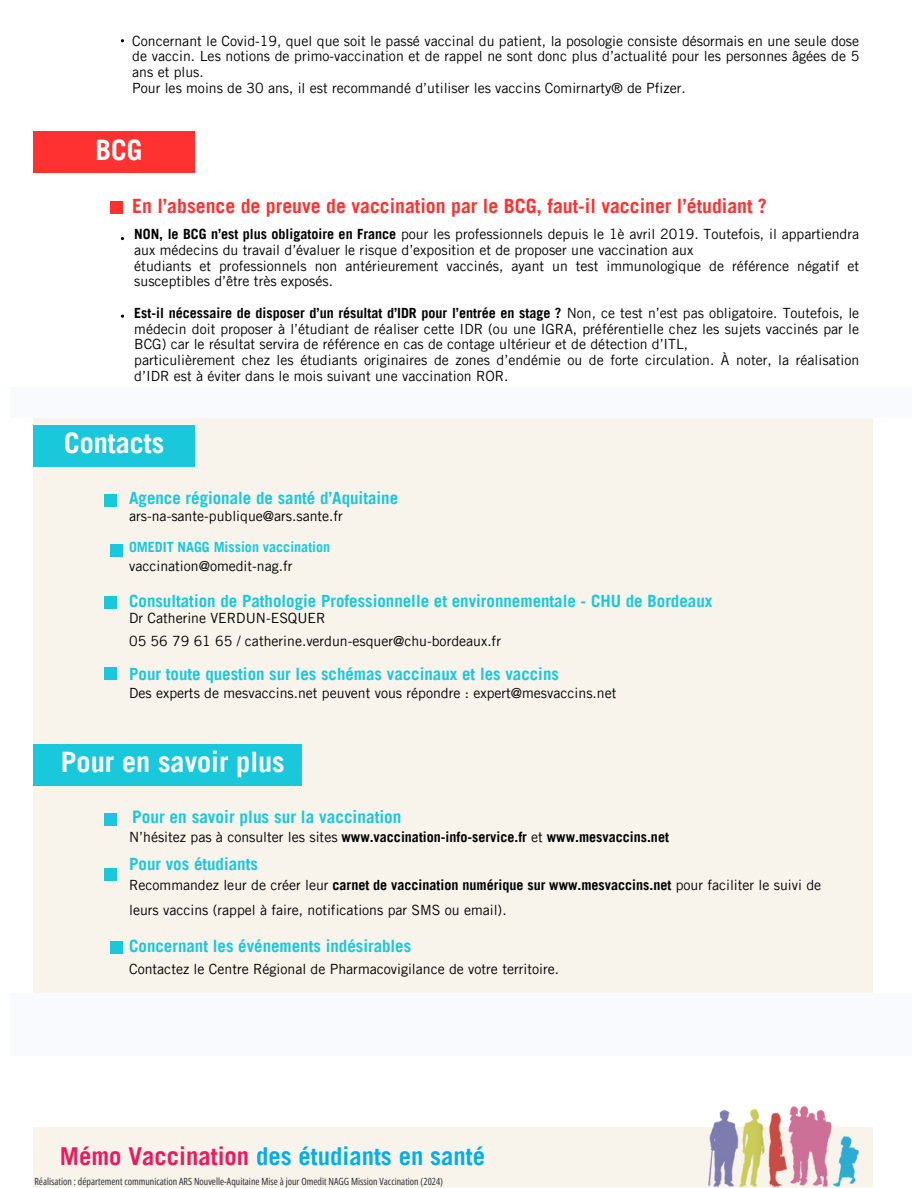
<style>
.page{position:relative;width:918px;height:1188px;background:#fff}
.page>*{position:absolute;margin:0;border:0;box-sizing:border-box;transform-origin:0 0}
.t1{font:700 28.2px "Trade Gothic LT Pro";color:#fff}
.t2{font:700 24.75px "Trade Gothic LT Pro";color:#01afe6}
.t3{font:700 19.8px "Trade Gothic LT Pro";color:#ff3131}
.t4{font:700 17.25px "Trade Gothic LT Pro";color:#1ac8db}
.t5{font:700 16.95px "Trade Gothic LT Pro";color:#1ac8db}
.t6{font:14.1px/15.8px "Trade Gothic LT Pro";color:#000}
.t7{font:700 14.1px "Trade Gothic LT Pro";color:#000}
.t8{font:700 14.1px/19.2px "Trade Gothic LT Pro";color:#1ac8db}
.t9{font:9.9px "Open Sans Condensed";color:#2c2e35}
.s1{font-weight:700}
.s2{font-weight:400;color:#000}
.s3{font-weight:400}
.s4{color:#e91c5f}
</style>
<div class="page">
<div style="left:33px;top:132px;width:162px;height:41px;background:#ff3131"></div>
<div style="left:33px;top:1128px;width:848px;height:60px;background:#f8f4eb"></div>
<div style="left:33px;top:390px;width:848px;height:657px;background:#f8f4eb"></div>
<div style="left:33px;top:425px;width:162px;height:42px;background:#1ac8db"></div>
<div style="left:33px;top:744px;width:268px;height:41px;background:#1ac8db"></div>
<div style="left:104px;top:494px;width:13px;height:13px;background:#1ac8db"></div>
<div style="left:104px;top:813px;width:13px;height:13px;background:#1ac8db"></div>
<div style="left:104px;top:597px;width:13px;height:12px;background:#1ac8db"></div>
<div style="left:104px;top:868px;width:13px;height:13px;background:#1ac8db"></div>
<div style="left:104px;top:668px;width:13px;height:12px;background:#1ac8db"></div>
<img style="left:708px;top:1105px;width:151px;height:82px">
<div style="left:110px;top:201px;width:13px;height:13px;background:#ff3131"></div>
<div style="left:110px;top:544px;width:13px;height:12px;background:#1ac8db"></div>
<div style="left:110px;top:941px;width:13px;height:13px;background:#1ac8db"></div>
<div style="left:10px;top:387px;width:901px;height:31px;background:#f9fafd"></div>
<div style="left:10px;top:993px;width:902px;height:63px;background:#f9fafd"></div>
<h5 class="t6" style="left:132px;top:35px;width:729px">Concernant le Covid-19, quel que soit le passé vaccinal du patient, la posologie consiste désormais en une seule dose de vaccin. Les notions de primo-vaccination et de rappel ne sont donc plus d’actualité pour les personnes âgées de 5 ans et plus.<br>Pour les moins de 30 ans, il est recommandé d’utiliser les vaccins Comirnarty® de Pfizer.</h5>
<h1 class="t1" style="left:96px;top:140px;width:49px">BCG</h1>
<h3 class="t3" style="left:132px;top:199px;width:636px">En l’absence de preuve de vaccination par le BCG, faut-il vacciner l’étudiant ?</h3>
<p class="t6" style="left:134px;top:228px;width:727px"><span class="s1">NON, le BCG n’est plus obligatoire en France</span> pour les professionnels depuis le 1è avril 2019. Toutefois, il appartiendra aux médecins du travail d’évaluer le risque d’exposition et de proposer une vaccination aux<br>étudiants et professionnels non antérieurement vaccinés, ayant un test immunologique de référence négatif et susceptibles d’être très exposés.</p>
<p class="t6" style="left:134px;top:307px;width:727px"><span class="s1">Est-il nécessaire de disposer d’un résultat d’IDR pour l’entrée en stage ?</span> Non, ce test n’est pas obligatoire. Toutefois, le médecin doit proposer à l’étudiant de réaliser cette IDR (ou une IGRA, préférentielle chez les sujets vaccinés par le BCG) car le résultat servira de référence en cas de contage ultérieur et de détection d’ITL,<br>particulièrement chez les étudiants originaires de zones d’endémie ou de forte circulation. À noter, la réalisation d’IDR est à éviter dans le mois suivant une vaccination ROR.</p>
<h1 class="t1" style="left:64px;top:433px;width:102px">Contacts</h1>
<h6 class="t5" style="left:129px;top:491px;width:271px">Agence régionale de santé d’Aquitaine</h6>
<h6 class="t6" style="left:129px;top:510px;width:215px">ars-na-sante-publique@ars.sante.fr</h6>
<h6 class="t8" style="left:129px;top:539px;width:203px">OMEDIT NAGG Mission vaccination <span class="s2">vaccination@omedit-nag.fr</span></h6>
<h6 class="t6" style="left:129px;top:609px;width:373px;line-height:22.5px">Dr Catherine VERDUN-ESQUER<br>05 56 79 61 65 / catherine.verdun-esquer@chu-bordeaux.fr</h6>
<h5 class="t5" style="left:129px;top:668px;width:431px">Pour toute question sur les schémas vaccinaux et les vaccins</h5>
<h2 class="t6" style="left:129px;top:687px;width:489px">Des experts de mesvaccins.net peuvent vous répondre : expert@mesvaccins.net</h2>
<h5 class="t5" style="left:129px;top:595px;width:585px">Consultation de Pathologie Professionnelle et environnementale - CHU de Bordeaux</h5>
<h1 class="t1" style="left:61px;top:752px;width:225px">Pour en savoir plus</h1>
<h4 class="t4" style="left:132px;top:810px;width:271px">Pour en savoir plus sur la vaccination</h4>
<h3 class="t7" style="left:129px;top:831px;width:541px"><span class="s3">N’hésitez pas à consulter les sites</span> www.vaccination-info-service.fr <span class="s3">et</span> www.mesvaccins.net</h3>
<h3 class="t5" style="left:129px;top:858px;width:130px">Pour vos étudiants</h3>
<h3 class="t6" style="left:129px;top:875px;width:694px;line-height:24.8px">Recommandez leur de créer leur <span class="s1">carnet de vaccination numérique sur www.mesvaccins.net</span> pour faciliter le suivi de leurs vaccins (rappel à faire, notifications par SMS ou email).</h3>
<h3 class="t5" style="left:129px;top:940px;width:284px">Concernant les événements indésirables</h3>
<h3 class="t6" style="left:129px;top:963px;width:431px">Contactez le Centre Régional de Pharmacovigilance de votre territoire.</h3>
<h6 class="t2" style="left:60px;top:1147px;width:427px"><span class="s4">Mémo Vaccination</span> des étudiants en santé</h6>
<p class="t9" style="left:34px;top:1175px;width:410px">Réalisation : département communication ARS Nouvelle-Aquitaine Mise à jour Omedit NAGG Mission Vaccination (2024)</p>
</div>
